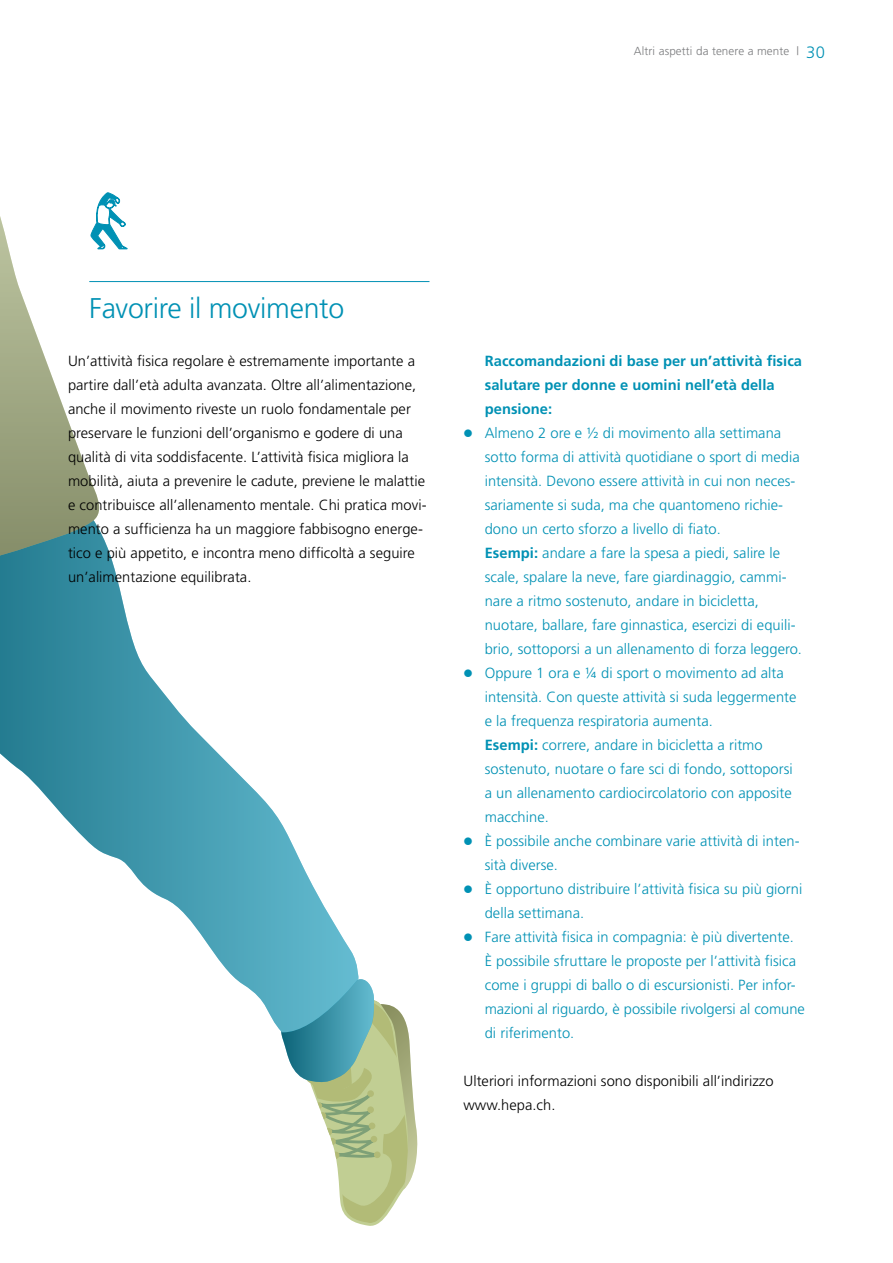
<style>
.page{position:relative;width:893px;height:1263px;background:#fff}
.page>*{position:absolute;margin:0;border:0;box-sizing:border-box;transform-origin:0 0}
.t1{font:300 28.5px "Frutiger";letter-spacing:-.01em;color:#0091b4}
.t2{font:300 14.7px/24px "Frutiger";letter-spacing:.005em;color:#0091b4}
.t3{font:300 14.7px/24px "Frutiger";letter-spacing:.005em;color:#000}
.t4{font:700 14.7px/24px "Frutiger";letter-spacing:.005em;color:#0091b4}
.t5{font:300 11.7px "Frutiger";letter-spacing:.01em;color:#7b7c7e}
.s1{font-size:16.5px;color:#0091b4}
.s2{font-weight:700}
</style>
<div class="page">
<svg style="left:281px;top:979px;width:137px;height:247px"></svg>
<svg style="left:0;top:546px;width:358px;height:486px"></svg>
<svg style="left:0;top:192px;width:107px;height:399px"></svg>
<svg style="left:0;top:192px;width:99px;height:398px"></svg>
<hr style="left:89px;top:281px;width:340px;height:1px;background:#0091b4">
<svg style="left:91px;top:193px;width:36px;height:56px"></svg>
<p class="t5" style="left:634px;top:45px;width:192px">Altri aspetti da tenere a mente | <span class="s1">30</span></p>
<h1 class="t1" style="left:89px;top:292px;width:256px">Favorire il movimento</h1>
<p class="t3" style="left:68px;top:349px;width:360px">Un’attività fisica regolare è estremamente importante a partire dall’età adulta avanzata. Oltre all’alimentazione, anche il movimento riveste un ruolo fondamentale per preservare le funzioni dell’organismo e godere di una qualità di vita soddisfacente. L’attività fisica migliora la mobilità, aiuta a prevenire le cadute, previene le malattie e contribuisce all’allenamento mentale. Chi pratica movi&shy;mento a sufficienza ha un maggiore fabbisogno energe&shy;tico e più appetito, e incontra meno difficoltà a seguire un’alimentazione equilibrata.</p>
<p class="t4" style="left:485px;top:349px;width:319px">Raccomandazioni di base per un’attività fisica salutare per donne e uomini nell’età della pensione:</p>
<p class="t2" style="left:485px;top:421px;width:322px">Almeno 2 ore e ½ di movimento alla settimana sotto forma di attività quotidiane o sport di media intensità. Devono essere attività in cui non neces&shy;sariamente si suda, ma che quantomeno richie&shy;dono un certo sforzo a livello di fiato.<br><span class="s2">Esempi:</span> andare a fare la spesa a piedi, salire le scale, spalare la neve, fare giardinaggio, cammi&shy;nare a ritmo sostenuto, andare in bicicletta, nuotare, ballare, fare ginnastica, esercizi di equili&shy;brio, sottoporsi a un allenamento di forza leggero.<br>Oppure 1 ora e ¼ di sport o movimento ad alta intensità. Con queste attività si suda leggermente e la frequenza respiratoria aumenta.<br><span class="s2">Esempi:</span> correre, andare in bicicletta a ritmo sostenuto, nuotare o fare sci di fondo, sottoporsi<br>a un allenamento cardiocircolatorio con apposite macchine.<br>È possibile anche combinare varie attività di inten&shy;sità diverse.<br>È opportuno distribuire l’attività fisica su più giorni della settimana.<br>Fare attività fisica in compagnia: è più divertente.<br>È possibile sfruttare le proposte per l’attività fisica come i gruppi di ballo o di escursionisti. Per infor&shy;mazioni al riguardo, è possibile rivolgersi al comune di riferimento.</p>
<p class="t3" style="left:463px;top:1069px;width:312px">Ulteriori informazioni sono disponibili all’indirizzo www.hepa.ch.</p>
</div>
